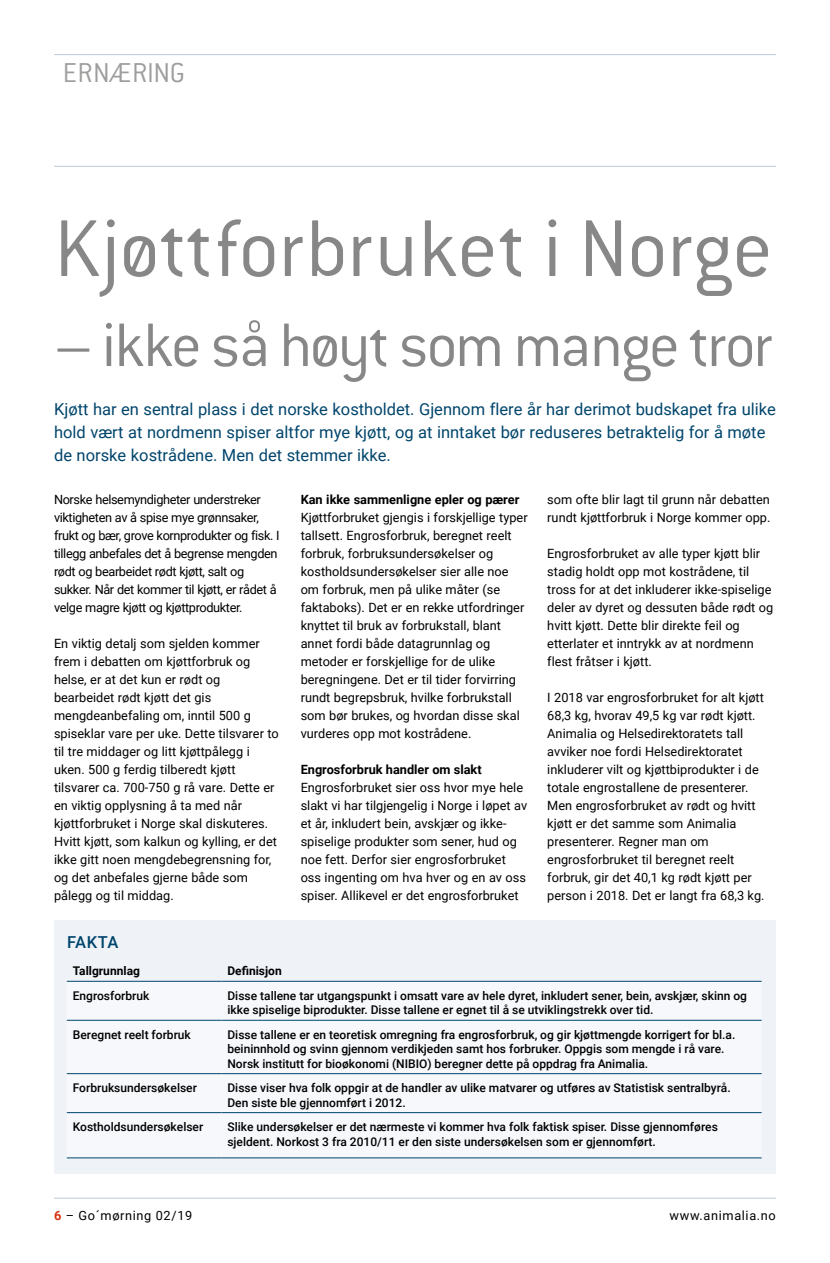
<style>
.page{position:relative;width:830px;height:1263px;background:#fff}
.page>*{position:absolute;margin:0;border:0;box-sizing:border-box;transform-origin:0 0}
.t1{font:88.5px "Conduit ITC Light";letter-spacing:-.005em;color:#878787}
.t2{font:67.5px "Conduit ITC Light";letter-spacing:-.035em;color:#878787}
.t3{font:30px "Conduit ITC Light";letter-spacing:.015em;color:#9d9d9c}
.t4{font:16.5px/23.2px "Roboto";color:#00456c}
.t5{font:500 16.5px "Roboto";letter-spacing:.005em;color:#00456c}
.t6{font:12.75px/18px "Roboto";color:#000}
.t7{font:12.75px/18px "Roboto";letter-spacing:-.03em;color:#000}
.t8{font:700 12.75px "Roboto";color:#000}
.t9{font:12.75px "Roboto";letter-spacing:.05em;color:#000}
.t10{font:500 12px/14.4px "Roboto";color:#000}
.t11{font:700 12px "Roboto";color:#000}
.s1{font-weight:700;color:#d4300f}
</style>
<div class="page">
<hr style="left:54px;top:1197px;width:721px;height:2px;background:#c2d1e1">
<hr style="left:54px;top:166px;width:721px;height:1px;background:#c2d1e1">
<hr style="left:54px;top:54px;width:721px;height:1px;background:#c2d1e1">
<div style="left:54px;top:921px;width:721px;height:253px;background:#eff3f8"></div>
<svg style="left:67px;top:1019px;width:694px;height:95px"></svg>
<hr style="left:67px;top:981px;width:154px;height:1px;background:#00456c">
<hr style="left:221px;top:981px;width:540px;height:1px;background:#00456c">
<hr style="left:67px;top:1020px;width:154px;height:1px;background:#00456c">
<hr style="left:221px;top:1020px;width:540px;height:1px;background:#00456c">
<hr style="left:67px;top:1073px;width:154px;height:1px;background:#00456c">
<hr style="left:221px;top:1073px;width:540px;height:1px;background:#00456c">
<hr style="left:67px;top:1112px;width:154px;height:1px;background:#00456c">
<hr style="left:221px;top:1112px;width:540px;height:1px;background:#00456c">
<hr style="left:67px;top:1157px;width:154px;height:1px;background:#00456c">
<hr style="left:221px;top:1157px;width:540px;height:1px;background:#00456c">
<h3 class="t3" style="left:63px;top:55px;width:124px">ERNÆRING</h3>
<h1 class="t1" style="left:54px;top:195px;width:719px">Kjøttforbruket i Norge</h1>
<h2 class="t2" style="left:54px;top:304px;width:720px">– ikke så høyt som mange tror</h2>
<p class="t4" style="left:54px;top:397px;width:723px">Kjøtt har en sentral plass i det norske kostholdet. Gjennom flere år har derimot budskapet fra ulike hold vært at nordmenn spiser altfor mye kjøtt, og at inntaket bør reduseres betraktelig for å møte de norske kostrådene. Men det stemmer ikke.</p>
<p class="t7" style="left:54px;top:490px;width:227px">Norske helsemyndigheter understreker viktigheten av å spise mye grønnsaker, frukt og bær, grove kornprodukter og fisk. I tillegg anbefales det å begrense mengden rødt og bearbeidet rødt kjøtt, salt og sukker. Når det kommer til kjøtt, er rådet å velge magre kjøtt og kjøttprodukter.</p>
<p class="t6" style="left:54px;top:634px;width:226px">En viktig detalj som sjelden kommer frem i debatten om kjøttforbruk og helse, er at det kun er rødt og bearbeidet rødt kjøtt det gis mengdeanbefaling om, inntil 500 g spiseklar vare per uke. Dette tilsvarer to til tre middager og litt kjøttpålegg i uken. 500 g ferdig tilberedt kjøtt tilsvarer ca. 700-750 g rå vare. Dette er en viktig opplysning å ta med når kjøttforbruket i Norge skal diskuteres.<br>Hvitt kjøtt, som kalkun og kylling, er det ikke gitt noen mengdebegrensning for, og det anbefales gjerne både som pålegg og til middag.</p>
<p class="t6" style="left:547px;top:490px;width:224px">som ofte blir lagt til grunn når debatten rundt kjøttforbruk i Norge kommer opp.</p>
<p class="t6" style="left:547px;top:544px;width:227px">Engrosforbruket av alle typer kjøtt blir stadig holdt opp mot kostrådene, til tross for at det inkluderer ikke-spiselige deler av dyret og dessuten både rødt og hvitt kjøtt. Dette blir direkte feil og etterlater et inntrykk av at nordmenn flest fråtser i kjøtt.</p>
<p class="t6" style="left:547px;top:688px;width:219px">I 2018 var engrosforbruket for alt kjøtt 68,3 kg, hvorav 49,5 kg var rødt kjøtt.<br>Animalia og Helsedirektoratets tall avviker noe fordi Helsedirektoratet inkluderer vilt og kjøttbiprodukter i de totale engrostallene de presenterer.<br>Men engrosforbruket av rødt og hvitt kjøtt er det samme som Animalia presenterer. Regner man om engrosforbruket til beregnet reelt forbruk, gir det 40,1 kg rødt kjøtt per person i 2018. Det er langt fra 68,3 kg.</p>
<p class="t8" style="left:300px;top:491px;width:220px">Kan ikke sammenligne epler og pærer</p>
<p class="t6" style="left:300px;top:508px;width:228px">Kjøttforbruket gjengis i forskjellige typer tallsett. Engrosforbruk, beregnet reelt forbruk, forbruksundersøkelser og kostholdsundersøkelser sier alle noe om forbruk, men på ulike måter (se faktaboks). Det er en rekke utfordringer knyttet til bruk av forbrukstall, blant annet fordi både datagrunnlag og metoder er forskjellige for de ulike beregningene. Det er til tider forvirring rundt begrepsbruk, hvilke forbrukstall som bør brukes, og hvordan disse skal vurderes opp mot kostrådene.</p>
<p class="t8" style="left:300px;top:761px;width:182px">Engrosforbruk handler om slakt</p>
<p class="t6" style="left:300px;top:778px;width:228px">Engrosforbruket sier oss hvor mye hele slakt vi har tilgjengelig i Norge i løpet av et år, inkludert bein, avskjær og ikke&shy;spiselige produkter som sener, hud og noe fett. Derfor sier engrosforbruket oss ingenting om hva hver og en av oss spiser. Allikevel er det engrosforbruket</p>
<p class="t5" style="left:67px;top:930px;width:53px">FAKTA</p>
<p class="t11" style="left:73px;top:962px;width:69px">Tallgrunnlag</p>
<p class="t11" style="left:227px;top:962px;width:56px">Definisjon</p>
<p class="t10" style="left:73px;top:988px;width:78px">Engrosforbruk</p>
<p class="t10" style="left:227px;top:988px;width:521px">Disse tallene tar utgangspunkt i omsatt vare av hele dyret, inkludert sener, bein, avskjær, skinn og ikke spiselige biprodukter. Disse tallene er egnet til å se utviklingstrekk over tid.</p>
<p class="t10" style="left:73px;top:1027px;width:119px">Beregnet reelt forbruk</p>
<p class="t10" style="left:227px;top:1027px;width:509px">Disse tallene er en teoretisk omregning fra engrosforbruk, og gir kjøttmengde korrigert for bl.a. beininnhold og svinn gjennom verdikjeden samt hos forbruker. Oppgis som mengde i rå vare.<br>Norsk institutt for bioøkonomi (NIBIO) beregner dette på oppdrag fra Animalia.</p>
<p class="t10" style="left:73px;top:1080px;width:126px">Forbruksundersøkelser</p>
<p class="t10" style="left:227px;top:1080px;width:504px">Disse viser hva folk oppgir at de handler av ulike matvarer og utføres av Statistisk sentralbyrå.<br>Den siste ble gjennomført i 2012.</p>
<p class="t10" style="left:73px;top:1119px;width:132px">Kostholdsundersøkelser</p>
<p class="t10" style="left:227px;top:1119px;width:491px">Slike undersøkelser er det nærmeste vi kommer hva folk faktisk spiser. Disse gjennomføres sjeldent. Norkost 3 fra 2010/11 er den siste undersøkelsen som er gjennomført.</p>
<p class="t9" style="left:54px;top:1206px;width:140px"><span class="s1">6</span> – Go´mørning 02/19</p>
<p class="t9" style="left:669px;top:1207px;width:108px">www.animalia.no</p>
</div>
